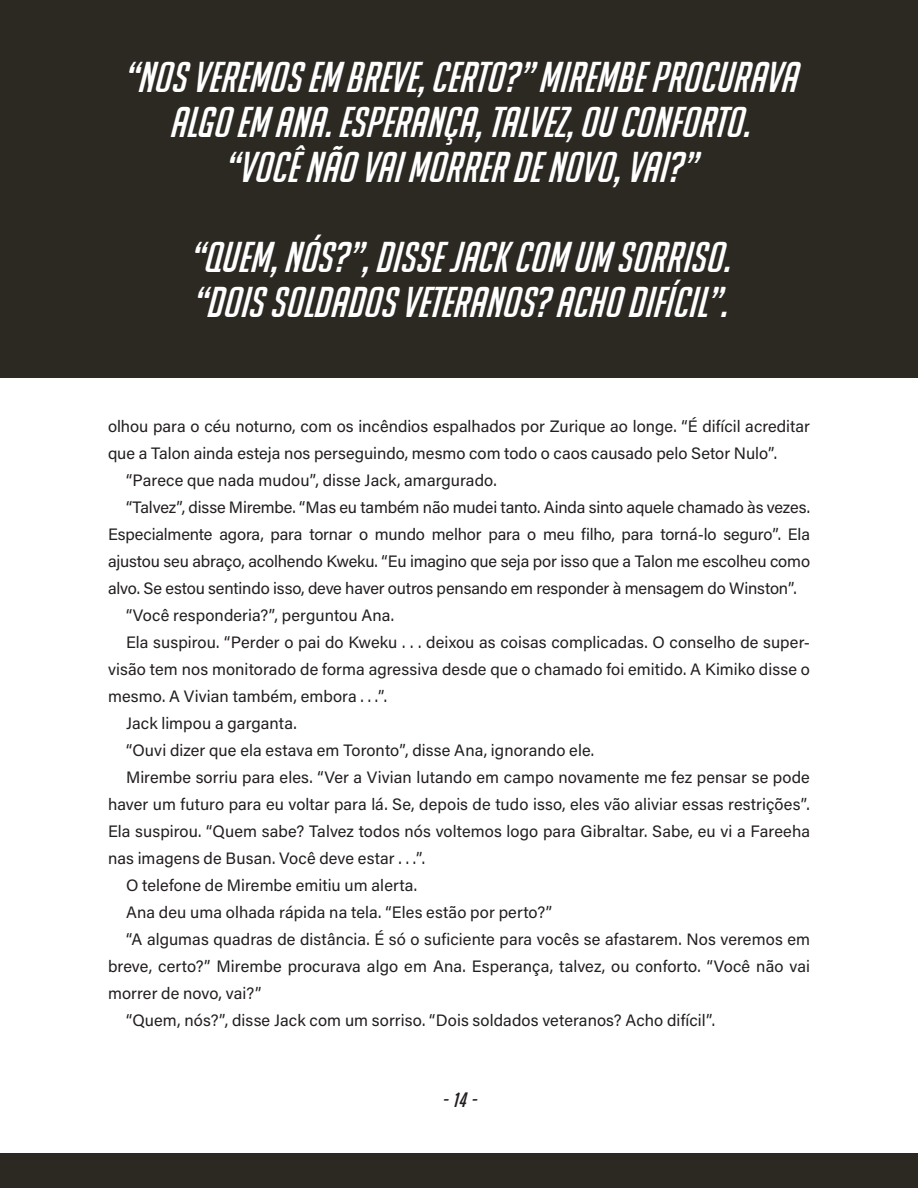
<style>
.page{position:relative;width:918px;height:1188px;background:#fff}
.page>*{position:absolute;margin:0;border:0;box-sizing:border-box;transform-origin:0 0}
.t1{font:italic 42px/45px "Big Noodle Too";letter-spacing:.005em;color:#fff;text-align:center}
.t2{font:italic 20.25px "Big Noodle Too";color:#2c2822}
.TXT{font:16.5px/27px "Acumin Pro";letter-spacing:.005em;color:#231f20;text-align:justify}
.s1{color:#231f20}
</style>
<div class="page">
<div style="left:0;top:1153px;width:918px;height:35px;background:#2c2822"></div>
<div style="left:0;top:0;width:918px;height:378px;background:#2c2822"></div>
<p class="t1" style="left:123px;top:53px;width:675px">“NOS VEREMOS EM BREVE, CERTO?” MIREMBE PROCURAVA<br>ALGO EM ANA. ESPERANÇA, TALVEZ, OU CONFORTO.<br>“VOCÊ NÃO VAI MORRER DE NOVO, VAI?”</p>
<p class="t1" style="left:189px;top:233px;width:543px;text-align:left">“QUEM, NÓS?”, DISSE JACK COM UM SORRISO. “DOIS SOLDADOS VETERANOS? ACHO DIFÍCIL”.</p>
<p class="TXT" style="left:108px;top:412px;width:703px">olhou para o céu noturno, com os incêndios espalhados por Zurique ao longe. “É difícil acreditar que a Talon ainda esteja nos perseguindo, mesmo com todo o caos causado pelo Setor Nulo”.</p>
<p class="TXT" style="left:126px;top:466px;width:372px">“Parece que nada mudou”, disse Jack, amargurado.</p>
<p class="TXT" style="left:108px;top:493px;width:704px;text-indent:18px">“Talvez”, disse Mirembe. “Mas eu também não mudei tanto. Ainda sinto aquele chamado às vezes.<br>Especialmente agora, para tornar o mundo melhor para o meu filho, para torná-lo seguro”. Ela ajustou seu abraço, acolhendo Kweku. “Eu imagino que seja por isso que a Talon me escolheu como alvo. Se estou sentindo isso, deve haver outros pensando em responder à mensagem do Winston”.</p>
<p class="TXT" style="left:126px;top:601px;width:270px">“Você responderia?”, perguntou Ana.</p>
<p class="TXT" style="left:108px;top:628px;width:704px;text-indent:18px">Ela suspirou. “Perder o pai do Kweku . . . deixou as coisas complicadas. O conselho de super&shy;visão tem nos monitorado de forma agressiva desde que o chamado foi emitido. A Kimiko disse o mesmo. A Vivian também, embora . . .”.</p>
<p class="TXT" style="left:126px;top:709px;width:172px">Jack limpou a garganta.</p>
<p class="TXT" style="left:126px;top:736px;width:470px">“Ouvi dizer que ela estava em Toronto”, disse Ana, ignorando ele.</p>
<p class="TXT" style="left:108px;top:763px;width:704px;text-indent:18px">Mirembe sorriu para eles. “Ver a Vivian lutando em campo novamente me fez pensar se pode haver um futuro para eu voltar para lá. Se, depois de tudo isso, eles vão aliviar essas restrições”.<br>Ela suspirou. “Quem sabe? Talvez todos nós voltemos logo para Gibraltar. Sabe, eu vi a Fareeha nas imagens de Busan. Você deve estar . . .”.</p>
<p class="TXT" style="left:126px;top:871px;width:293px">O telefone de Mirembe emitiu um alerta.</p>
<p class="TXT" style="left:126px;top:898px;width:428px">Ana deu uma olhada rápida na tela. “Eles estão por perto?”</p>
<p class="TXT" style="left:108px;top:925px;width:704px;text-indent:18px">“A algumas quadras de distância. É só o suficiente para vocês se afastarem. Nos veremos em breve, certo?” Mirembe procurava algo em Ana. Esperança, talvez, ou conforto. “Você não vai morrer de novo, vai?”</p>
<p class="TXT" style="left:126px;top:1006px;width:591px">“Quem, nós?”, disse Jack com um sorriso. “Dois soldados veteranos? Acho difícil”.</p>
<p class="t2" style="left:442px;top:1087px;width:35px">- <span class="s1">14</span> -</p>
</div>
